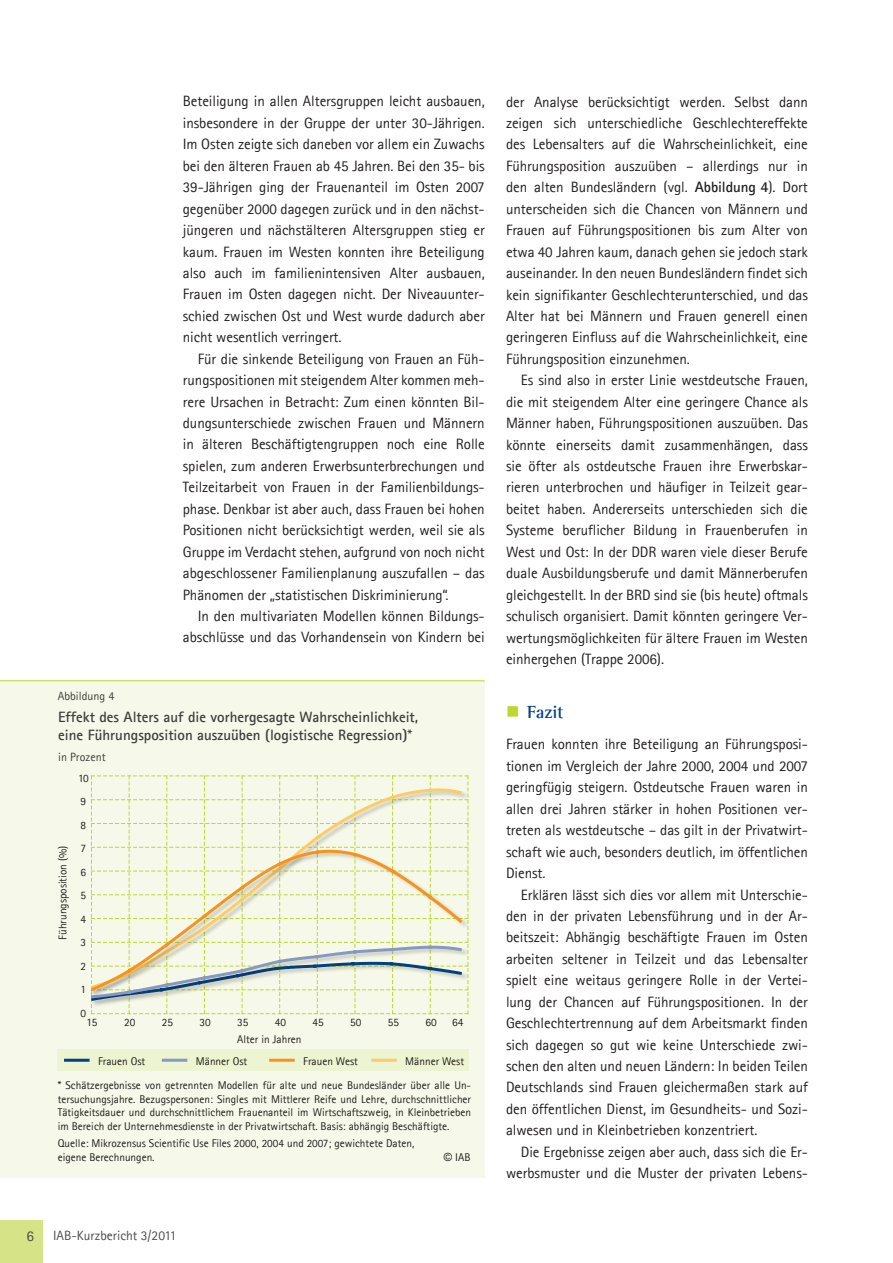
<style>
.page{position:relative;width:893px;height:1263px;background:#fff}
.page>*{position:absolute;margin:0;border:0;box-sizing:border-box;transform-origin:0 0}
.t1{font:700 18px "Agfa Rotis Semi Serif";letter-spacing:-.005em;color:#014081}
.t2{font:15px/21.5px "Agfa Rotis Sans Serif";letter-spacing:-.005em;color:#231f20;text-align:justify}
.t3{font:700 15px/18px "Agfa Rotis Sans Serif";color:#3e3e3c}
.t4{font:15px "Agfa Rotis Sans Serif";color:#4b4c4b}
.t5{font:13.5px "Agfa Rotis Sans Serif";color:#4b4c4b}
.t6{font:12px "Agfa Rotis Sans Serif";color:#3e3e3c}
.t7{font:11.25px/23.5px "Agfa Rotis Sans Serif";color:#221e1d}
.s1{font-weight:400}
.s2{font-family:"Arial"}
.s3{font-weight:700}
</style>
<div class="page">
<div style="left:0;top:681px;width:485px;height:497px;background:#f6f9e9"></div>
<hr style="left:0;top:680px;width:485px;height:1px;background:#bed630">
<div style="left:58px;top:1049px;width:411px;height:22px;background:#edf4d1"></div>
<hr style="left:64px;top:1059px;width:26px;height:3px;background:#014081">
<hr style="left:162px;top:1059px;width:25px;height:3px;background:#8798c1">
<hr style="left:269px;top:1059px;width:26px;height:3px;background:#f7931d">
<hr style="left:371px;top:1059px;width:26px;height:3px;background:#fecb64">
<svg style="left:91px;top:776px;width:378px;height:238px"></svg>
<svg style="left:92px;top:787px;width:372px;height:61px"></svg>
<div style="left:92px;top:849px;width:376px;height:149px;background:#231f20;opacity:.25"></div>
<svg style="left:92px;top:848px;width:372px;height:146px"></svg>
<div style="left:0;top:1220px;width:43px;height:43px;background:#d7e387"></div>
<p class="t2" style="left:183px;top:91px;width:303px">Beteiligung in allen Altersgruppen leicht ausbauen, insbesondere in der Gruppe der unter 30-Jährigen.<br>Im Osten zeigte sich daneben vor allem ein Zuwachs bei den älteren Frauen ab 45 Jahren. Bei den 35- bis 39-Jährigen ging der Frauenanteil im Osten 2007 gegenüber 2000 dagegen zurück und in den nächst&shy;jüngeren und nächstälteren Altersgruppen stieg er kaum. Frauen im Westen konnten ihre Beteiligung also auch im familienintensiven Alter ausbauen, Frauen im Osten dagegen nicht. Der Niveauunter&shy;schied zwischen Ost und West wurde dadurch aber nicht wesentlich verringert.</p>
<p class="t2" style="left:183px;top:348px;width:303px;text-indent:15px">Für die sinkende Beteiligung von Frauen an Füh&shy;rungspositionen mit steigendem Alter kommen meh&shy;rere Ursachen in Betracht: Zum einen könnten Bil&shy;dungsunterschiede zwischen Frauen und Männern in älteren Beschäftigtengruppen noch eine Rolle spielen, zum anderen Erwerbsunterbrechungen und Teilzeitarbeit von Frauen in der Familienbildungs&shy;phase. Denkbar ist aber auch, dass Frauen bei hohen Positionen nicht berücksichtigt werden, weil sie als Gruppe im Verdacht stehen, aufgrund von noch nicht abgeschlossener Familienplanung auszufallen – das Phänomen der „statistischen Diskriminierung“.</p>
<p class="t2" style="left:183px;top:605px;width:303px;text-align:right">In den multivariaten Modellen können Bildungs&shy;abschlüsse und das Vorhandensein von Kindern bei</p>
<p class="t6" style="left:58px;top:689px;width:58px">Abbildung 4</p>
<p class="t3" style="left:58px;top:708px;width:362px">Effekt des Alters auf die vorhergesagte Wahrscheinlichkeit, eine Führungsposition auszuüben (logistische Regression)<span class="s1">*</span></p>
<p class="t6" style="left:58px;top:750px;width:49px">in Prozent</p>
<p class="t7" style="left:51px;top:940px;width:95px;rotate:-90deg">Führungsposition (%)</p>
<p class="t7" style="left:78px;top:766px;width:12px">10<br>9<br>8<br>7<br>6<br>5<br>4<br>3<br>2<br>1<br>0</p>
<p class="t7" style="left:86px;top:1011px;width:13px">15</p>
<p class="t7" style="left:124px;top:1011px;width:13px">20</p>
<p class="t7" style="left:162px;top:1011px;width:13px">25</p>
<p class="t7" style="left:199px;top:1011px;width:13px">30</p>
<p class="t7" style="left:237px;top:1011px;width:13px">35</p>
<p class="t7" style="left:275px;top:1011px;width:13px">40</p>
<p class="t7" style="left:313px;top:1011px;width:13px">45</p>
<p class="t7" style="left:350px;top:1011px;width:13px">50</p>
<p class="t7" style="left:388px;top:1011px;width:13px">55</p>
<p class="t7" style="left:426px;top:1011px;width:13px">60</p>
<p class="t7" style="left:452px;top:1011px;width:13px">64</p>
<p class="t7" style="left:237px;top:1027px;width:66px">Alter in Jahren</p>
<p class="t7" style="left:98px;top:1049px;width:49px">Frauen Ost</p>
<p class="t7" style="left:196px;top:1049px;width:53px">Männer Ost</p>
<p class="t7" style="left:303px;top:1049px;width:56px">Frauen West</p>
<p class="t7" style="left:405px;top:1049px;width:60px">Männer West</p>
<p class="t7" style="left:58px;top:1078px;width:415px;line-height:13.5px;text-align:justify">* Schätzergebnisse von getrennten Modellen für alte und neue Bundesländer über alle Un&shy;tersuchungsjahre. Bezugspersonen: Singles mit Mittlerer Reife und Lehre, durchschnittlicher Tätigkeitsdauer und durchschnittlichem Frauenanteil im Wirtschaftszweig, in Kleinbetrieben im Bereich der Unternehmesdienste in der Privatwirtschaft. Basis: abhängig Beschäftigte.</p>
<p class="t7" style="left:58px;top:1137px;width:358px;line-height:13.5px">Quelle: Mikrozensus Scientific Use Files 2000, 2004 und 2007; gewichtete Daten, eigene Berechnungen.</p>
<p class="t7" style="left:444px;top:1145px;width:28px"><span class="s2">©</span> IAB</p>
<p class="t4" style="left:27px;top:1227px;width:9px">6</p>
<p class="t5" style="left:53px;top:1227px;width:125px">IAB-Kurzbericht 3/2011</p>
<p class="t2" style="left:506px;top:91px;width:303px">der Analyse berücksichtigt werden. Selbst dann zeigen sich unterschiedliche Geschlechtereffekte des Lebensalters auf die Wahrscheinlichkeit, eine Führungsposition auszuüben – allerdings nur in den alten Bundesländern (vgl. <span class="s3">Abbildung 4</span>). Dort unterscheiden sich die Chancen von Männern und Frauen auf Führungspositionen bis zum Alter von etwa 40 Jahren kaum, danach gehen sie jedoch stark auseinander. In den neuen Bundesländern findet sich kein signifikanter Geschlechterunterschied, und das Alter hat bei Männern und Frauen generell einen geringeren Einfluss auf die Wahrscheinlichkeit, eine Führungsposition einzunehmen.</p>
<p class="t2" style="left:506px;top:369px;width:303px;text-indent:15px">Es sind also in erster Linie westdeutsche Frauen, die mit steigendem Alter eine geringere Chance als Männer haben, Führungspositionen auszuüben. Das könnte einerseits damit zusammenhängen, dass sie öfter als ostdeutsche Frauen ihre Erwerbskar&shy;rieren unterbrochen und häufiger in Teilzeit gear&shy;beitet haben. Andererseits unterschieden sich die Systeme beruflicher Bildung in Frauenberufen in West und Ost: In der DDR waren viele dieser Berufe duale Ausbildungsberufe und damit Männerberufen gleichgestellt. In der BRD sind sie (bis heute) oftmals schulisch organisiert. Damit könnten geringere Ver&shy;wertungsmöglichkeiten für ältere Frauen im Westen einhergehen (Trappe 2006).</p>
<p class="t1" style="left:527px;top:701px;width:38px">Fazit</p>
<p class="t2" style="left:506px;top:733px;width:303px">Frauen konnten ihre Beteiligung an Führungsposi&shy;tionen im Vergleich der Jahre 2000, 2004 und 2007 geringfügig steigern. Ostdeutsche Frauen waren in allen drei Jahren stärker in hohen Positionen ver&shy;treten als westdeutsche – das gilt in der Privatwirt&shy;schaft wie auch, besonders deutlich, im öffentlichen Dienst.</p>
<p class="t2" style="left:506px;top:884px;width:303px;text-indent:15px">Erklären lässt sich dies vor allem mit Unterschie&shy;den in der privaten Lebensführung und in der Ar&shy;beitszeit: Abhängig beschäftigte Frauen im Osten arbeiten seltener in Teilzeit und das Lebensalter spielt eine weitaus geringere Rolle in der Vertei&shy;lung der Chancen auf Führungspositionen. In der Geschlechtertrennung auf dem Arbeitsmarkt finden sich dagegen so gut wie keine Unterschiede zwi&shy;schen den alten und neuen Ländern: In beiden Teilen Deutschlands sind Frauen gleichermaßen stark auf den öffentlichen Dienst, im Gesundheits- und Sozi&shy;alwesen und in Kleinbetrieben konzentriert.</p>
<p class="t2" style="left:506px;top:1141px;width:303px;text-align:right">Die Ergebnisse zeigen aber auch, dass sich die Er&shy;werbsmuster und die Muster der privaten Lebens-</p>
</div>
